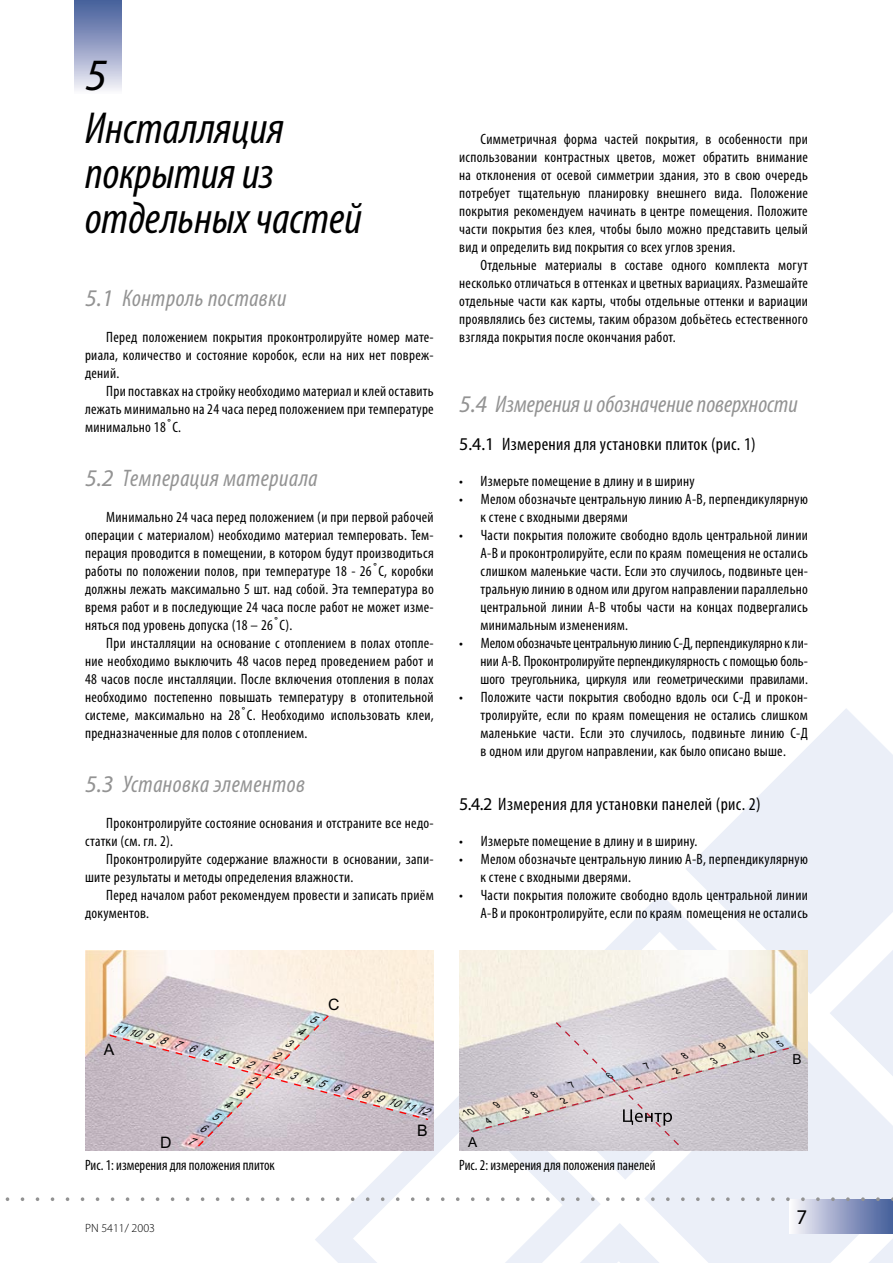
<style>
.page{position:relative;width:893px;height:1263px;background:#fff}
.page>*{position:absolute;margin:0;border:0;box-sizing:border-box;transform-origin:0 0}
.t1{font:italic condensed 45px/45px "Myriad Pro";color:#000}
.t2{font:italic 45px "Myriad Pro";color:#000}
.t3{font:italic condensed 24px "Myriad Pro";letter-spacing:.02em;color:#939393}
.t4{font:italic condensed 24px "Myriad Pro";color:#939393}
.t5{font:italic condensed 24px "Myriad Pro";letter-spacing:.02em;color:#939393;scale:.95 1}
.t6{font:21px "Myriad Pro";color:#000}
.t7{font:condensed 18px "Myriad Pro";letter-spacing:.02em;color:#000}
.t8{font:15.75px "Arial";color:#000}
.t9{font:condensed 15px/18px "Myriad Pro";letter-spacing:.02em;color:#000;text-align:justify}
.t10{font:condensed 15px "Myriad Pro";color:#000;scale:.95 1}
.t11{font:13.65px "Arial";color:#000}
.t12{font:300 12px "Myriad Pro";color:#000}
.t13{font:italic 10.5px "Arial";color:#000}
.s1{font-stretch:normal}
</style>
<div class="page">
<svg style="left:686px;top:708px;width:207px;height:286px;fill:#ebeff8"></svg>
<div style="left:661px;top:1041px;width:232px;height:141px;background:#ebeff8"></div>
<svg style="left:830px;top:852px;width:63px;height:286px"></svg>
<svg style="left:601px;top:894px;width:185px;height:286px;fill:#ebeff8"></svg>
<svg style="left:315px;top:1096px;width:286px;height:86px"></svg>
<svg style="left:5px;top:1182px;width:888px;height:81px"></svg>
<div style="left:74px;top:0;width:47px;height:94px;background:linear-gradient(to bottom,#405998,#f5f2f9)"></div>
<img style="left:459px;top:950px;width:349px;height:200px">
<img style="left:85px;top:951px;width:349px;height:199px">
<svg style="left:462px;top:1021px;width:334px;height:129px;background:#d1cacd"></svg>
<svg style="left:108px;top:1014px;width:322px;height:136px;background:#cec3c9"></svg>
<h1 class="t2" style="left:85px;top:47px;width:24px">5</h1>
<h1 class="t1" style="left:85px;top:106px;width:278px">Инсталляция покрытия из отдельных частей</h1>
<h2 class="t3" style="left:85px;top:285px;width:203px"><span class="s1">5.1</span> Контроль поставки</h2>
<p class="t9" style="left:85px;top:328px;width:350px;text-indent:21px">Перед положением покрытия проконтролируйте номер мате&shy;риала, количество и состояние коробок, если на них нет повреж&shy;дений.</p>
<p class="t9" style="left:85px;top:382px;width:350px;text-indent:21px">При поставках на стройку необходимо материал и клей оставить лежать минимально на 24 часа перед положением при температуре минимально 18˚С.</p>
<h2 class="t5" style="left:85px;top:465px;width:246px"><span class="s1">5.2</span> Темперация материала</h2>
<p class="t9" style="left:85px;top:508px;width:350px;text-indent:21px">Минимально 24 часа перед положением (и при первой рабочей операции с материалом) необходимо материал темперовать. Тем&shy;перация проводится в помещении, в котором будут производиться работы по положении полов, при температуре 18 - 26˚С, коробки должны лежать максимально 5 шт. над собой. Эта температура во время работ и в последующие 24 часа после работ не может изме&shy;няться под уровень допуска (18 – 26˚С).</p>
<p class="t9" style="left:85px;top:634px;width:350px;text-indent:21px">При инсталляции на основание с отоплением в полах отопле&shy;ние необходимо выключить 48 часов перед проведением работ и 48 часов после инсталляции. После включения отопления в полах необходимо постепенно повышать температуру в отопительной системе, максимально на 28˚С. Необходимо использовать клеи, предназначенные для полов с отоплением.</p>
<h2 class="t3" style="left:85px;top:771px;width:222px"><span class="s1">5.3</span> Установка элементов</h2>
<p class="t9" style="left:85px;top:814px;width:350px;text-indent:21px">Проконтролируйте состояние основания и отстраните все недо&shy;статки (см. гл. 2).</p>
<p class="t9" style="left:85px;top:850px;width:350px;text-indent:21px">Проконтролируйте содержание влажности в основании, запи&shy;шите результаты и методы определения влажности.</p>
<p class="t9" style="left:85px;top:886px;width:350px;text-indent:21px">Перед началом работ рекомендуем провести и записать приём документов.</p>
<p class="t9" style="left:459px;top:130px;width:350px;text-indent:21px">Симметричная форма частей покрытия, в особенности при использовании контрастных цветов, может обратить внимание на отклонения от осевой симметрии здания, это в свою очередь потребует тщательную планировку внешнего вида. Положение покрытия рекомендуем начинать в центре помещения. Положите части покрытия без клея, чтобы было можно представить целый вид и определить вид покрытия со всех углов зрения.</p>
<p class="t9" style="left:459px;top:256px;width:350px;text-indent:21px">Отдельные материалы в составе одного комплекта могут несколько отличаться в оттенках и цветных вариациях. Размешайте отдельные части как карты, чтобы отдельные оттенки и вариации проявлялись без системы, таким образом добьётесь естественного взгляда покрытия после окончания работ.</p>
<h2 class="t4" style="left:459px;top:392px;width:340px"><span class="s1">5.4</span> Измерения и обозначение поверхности</h2>
<p class="t7" style="left:459px;top:434px;width:298px"><span class="s1">5.4.1</span> Измерения для установки плиток (рис. 1)</p>
<p class="t9" style="left:459px;top:472px;width:237px">• Измерьте помещение в длину и в ширину</p>
<p class="t9" style="left:480px;top:490px;width:329px;text-indent:-21px">• Мелом обозначьте центральную линию А-В, перпендикулярную к стене с входными дверями</p>
<p class="t9" style="left:480px;top:526px;width:329px;text-indent:-21px">• Части покрытия положите свободно вдоль центральной линии А-В и проконтролируйте, если по краям помещения не остались слишком маленькие части. Если это случилось, подвиньте цен&shy;тральную линию в одном или другом направлении параллельно центральной линии А-В чтобы части на концах подвергались минимальным изменениям.</p>
<p class="t9" style="left:480px;top:634px;width:329px;text-indent:-21px">• Мелом обозначьте центральную линию С-Д, перпендикулярно к ли&shy;нии А-В. Проконтролируйте перпендикулярность с помощью боль&shy;шого треугольника, циркуля или геометрическими правилами.</p>
<p class="t9" style="left:480px;top:688px;width:329px;text-indent:-21px">• Положите части покрытия свободно вдоль оси С-Д и прокон&shy;тролируйте, если по краям помещения не остались слишком маленькие части. Если это случилось, подвиньте линию С-Д в одном или другом направлении, как было описано выше.</p>
<p class="t7" style="left:459px;top:794px;width:303px"><span class="s1">5.4.2</span> Измерения для установки панелей (рис. 2)</p>
<p class="t9" style="left:459px;top:832px;width:240px">• Измерьте помещение в длину и в ширину.</p>
<p class="t9" style="left:480px;top:850px;width:329px;text-indent:-21px">• Мелом обозначьте центральную линию А-В, перпендикулярную к стене с входными дверями.</p>
<p class="t9" style="left:459px;top:886px;width:350px;text-align:right">• Части покрытия положите свободно вдоль центральной линии<br>А-В и проконтролируйте, если по краям помещения не остались</p>
<p class="t13" style="left:115px;top:1021px;width:28px;rotate:15deg">11 10</p>
<p class="t8" style="left:104px;top:1040px;width:12px">A</p>
<p class="t8" style="left:160px;top:1133px;width:13px">D</p>
<p class="t8" style="left:328px;top:996px;width:13px">C</p>
<p class="t13" style="left:389px;top:1095px;width:43px;rotate:15deg">10 11 12</p>
<p class="t8" style="left:417px;top:1122px;width:12px">B</p>
<p class="t11" style="left:468px;top:1133px;width:11px">A</p>
<p class="t11" style="left:792px;top:1050px;width:11px">B</p>
<p class="t10" style="left:85px;top:1157px;width:201px">Рис. 1: измерения для положения плиток</p>
<p class="t10" style="left:459px;top:1157px;width:208px">Рис. 2: измерения для положения панелей</p>
<p class="t12" style="left:85px;top:1221px;width:71px">PN 5411/ 2003</p>
<h3 class="t6" style="left:796px;top:1204px;width:12px">7</h3>
</div>
